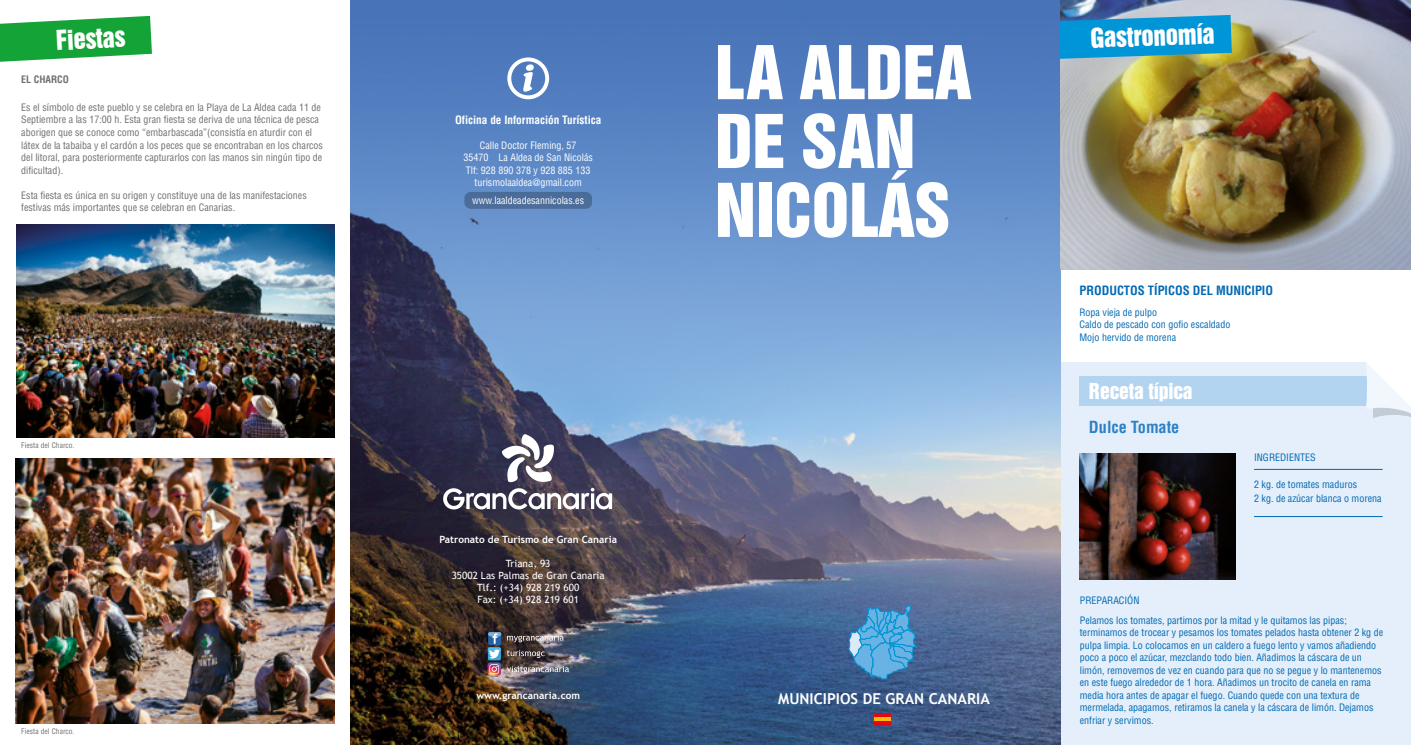
<style>
.page{position:relative;width:1411px;height:745px;background:#fff}
.page>*{position:absolute;margin:0;border:0;box-sizing:border-box;transform-origin:0 0}
.t1{font:67.5px/68.8px "Swiss 921 BT Regular A";color:#fff}
.t2{font:25px "Swiss 921 BT Regular A";color:#fff}
.t3{font:20px "Swiss 921 BT Regular A";letter-spacing:-.01em;color:#fff}
.t4{font:700 condensed 16.25px "Helvetica";color:#2c81c4}
.t5{font:700 15px "Trebuchet MS";color:#fff}
.t6{font:700 condensed 12.5px "Helvetica";color:#0069b3}
.t7{font:700 condensed 11.25px "Helvetica";color:#fff}
.t8{font:condensed 10px/12.5px "Helvetica";color:#0069b3}
.t9{font:condensed 10px/12.5px "Helvetica";color:#706f6f}
.t10{font:condensed 10px/12.5px "Helvetica";color:#fff;text-align:center}
.t11{font:10px/12px "Trebuchet MS";color:#fff;text-align:center}
.t12{font:700 10px "Trebuchet MS";color:#fff}
.t13{font:700 condensed 10px "Helvetica";color:#706f6f}
.t14{font:condensed 7.5px "Helvetica";letter-spacing:.01em;color:#706f6f}
</style>
<div class="page">
<div style="left:1059px;top:362px;width:351px;height:382px;background:#e4effb"></div>
<img style="left:351px;top:0;width:708px;height:744px">
<img style="left:1059px;top:0;width:351px;height:269px">
<svg style="left:848px;top:605px;width:68px;height:74px;background:#4f97c9"></svg>
<svg style="left:507px;top:57px;width:42px;height:42px"></svg>
<img style="left:1079px;top:453px;width:156px;height:126px">
<div style="left:464px;top:192px;width:128px;height:17px;background:#4b6c99;border-radius:6px"></div>
<div style="left:874px;top:712px;width:16px;height:12px;background:#e30613"></div>
<svg style="left:874px;top:717px;width:16px;height:3px"></svg>
<svg style="left:874px;top:720px;width:16px;height:1px"></svg>
<svg style="left:443px;top:433px;width:169px;height:76px"></svg>
<svg style="left:507px;top:665px;width:62px;height:8px"></svg>
<svg style="left:507px;top:633px;width:56px;height:9px"></svg>
<svg style="left:507px;top:649px;width:37px;height:8px"></svg>
<svg style="left:487px;top:631px;width:14px;height:44px"></svg>
<svg style="left:1059px;top:15px;width:172px;height:44px;background:#1697cb"></svg>
<svg style="left:0;top:16px;width:152px;height:46px"></svg>
<div style="left:1079px;top:375px;width:293px;height:30px;background:#b2d4f1"></div>
<svg style="left:1365px;top:362px;width:45px;height:56px"></svg>
<hr style="left:1253px;top:469px;width:129px;height:1px;background:#0069b3">
<hr style="left:1253px;top:516px;width:129px;height:1px;background:#0069b3">
<img style="left:16px;top:458px;width:318px;height:264px">
<img style="left:16px;top:224px;width:318px;height:213px">
<h2 class="t2" style="left:55px;top:24px;width:71px;rotate:-3deg">Fiestas</h2>
<h2 class="t2" style="left:1089px;top:22px;width:126px;rotate:-2deg">Gastronomía</h2>
<h1 class="t1" style="left:715px;top:37px;width:258px">LA ALDEA<br>DE SAN<br>NICOLÁS</h1>
<p class="t13" style="left:21px;top:73px;width:49px">EL CHARCO</p>
<p class="t9" style="left:21px;top:101px;width:303px">Es el símbolo de este pueblo y se celebra en la Playa de La Aldea cada 11 de Septiembre a las 17:00 h. Esta gran fiesta se deriva de una técnica de pesca aborigen que se conoce como “embarbascada”(consistía en aturdir con el látex de la tabaiba y el cardón a los peces que se encontraban en los charcos del litoral, para posteriormente capturarlos con las manos sin ningún tipo de dificultad).</p>
<p class="t9" style="left:21px;top:188px;width:287px">Esta fiesta es única en su origen y constituye una de las manifestaciones festivas más importantes que se celebran en Canarias.</p>
<p class="t7" style="left:455px;top:112px;width:148px">Oficina de Información Turística</p>
<p class="t10" style="left:463px;top:138px;width:131px">Calle Doctor Fleming, 57<br>35470 La Aldea de San Nicolás<br>Tlf: 928 890 378 y 928 885 133 turismolaaldea@gmail.com</p>
<p class="t10" style="left:472px;top:193px;width:113px">www.laaldeadesannicolas.es</p>
<p class="t6" style="left:1079px;top:282px;width:195px">PRODUCTOS TÍPICOS DEL MUNICIPIO</p>
<p class="t8" style="left:1079px;top:306px;width:152px">Ropa vieja de pulpo<br>Caldo de pescado con gofio escaldado<br>Mojo hervido de morena</p>
<h3 class="t3" style="left:1088px;top:378px;width:105px">Receta típica</h3>
<p class="t14" style="left:21px;top:440px;width:55px">Fiesta del Charco.</p>
<p class="t14" style="left:21px;top:725px;width:55px">Fiesta del Charco.</p>
<p class="t12" style="left:439px;top:532px;width:179px">Patronato de Turismo de Gran Canaria</p>
<p class="t11" style="left:451px;top:557px;width:154px">Triana, 93<br>35002 Las Palmas de Gran Canaria<br>Tlf.: (+34) 928 219 600<br>Fax: (+34) 928 219 601</p>
<p class="t12" style="left:476px;top:688px;width:105px">www.grancanaria.com</p>
<h3 class="t5" style="left:778px;top:689px;width:213px">MUNICIPIOS DE GRAN CANARIA</h3>
<h3 class="t4" style="left:1088px;top:416px;width:92px">Dulce Tomate</h3>
<p class="t8" style="left:1253px;top:450px;width:63px">INGREDIENTES</p>
<p class="t8" style="left:1253px;top:477px;width:129px;line-height:13.8px">2 kg. de tomates maduros<br>2 kg. de azúcar blanca o morena</p>
<p class="t8" style="left:1079px;top:589px;width:268px;line-height:20px">PREPARACIÓN<br>Pelamos los tomates, partimos por la mitad y le quitamos las pipas;</p>
<p class="t8" style="left:1079px;top:625px;width:305px">terminamos de trocear y pesamos los tomates pelados hasta obtener 2 kg de pulpa limpia. Lo colocamos en un caldero a fuego lento y vamos añadiendo poco a poco el azúcar, mezclando todo bien. Añadimos la cáscara de un limón, removemos de vez en cuando para que no se pegue y lo mantenemos en este fuego alrededor de 1 hora. Añadimos un trocito de canela en rama media hora antes de apagar el fuego. Cuando quede con una textura de mermelada, apagamos, retiramos la canela y la cáscara de limón. Dejamos enfriar y servimos.</p>
</div>
